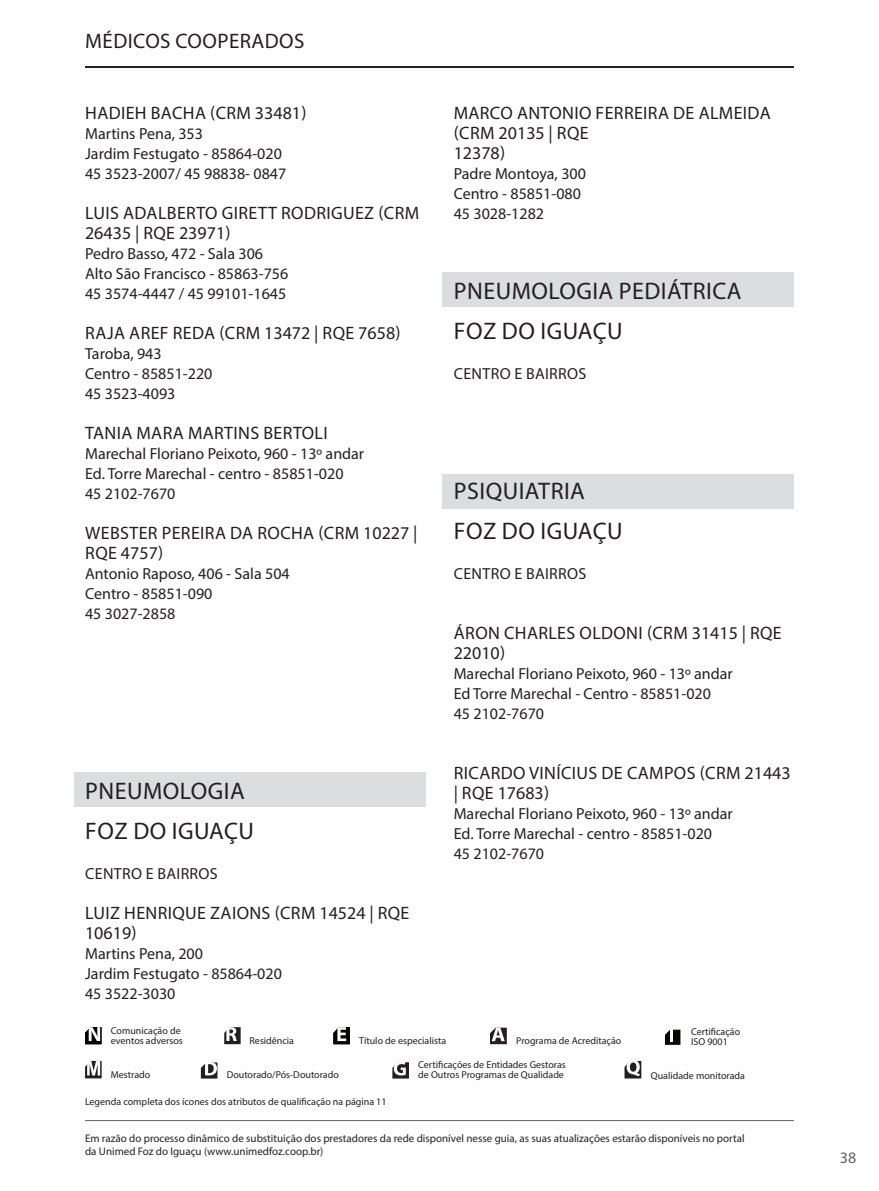
<style>
.page{position:relative;width:879px;height:1191px;background:#fff}
.page>*{position:absolute;margin:0;border:0;box-sizing:border-box;transform-origin:0 0}
.t1{font:24px/40px "Myriad Pro";letter-spacing:.02em;color:#231f20}
.t2{font:21px "Myriad Pro";letter-spacing:.02em;color:#231f20}
.t3{font:18px/20px "Myriad Pro";letter-spacing:.02em;color:#231f20}
.t4{font:16px/20px "Myriad Pro";color:#231f20}
.t5{font:16px "Myriad Pro";letter-spacing:.02em;color:#231f20}
.t6{font:16px "Myriad Pro";color:#636366}
.t7{font:11px/13.2px "Myriad Pro";color:#231f20}
.t8{font:10px/10px "Myriad Pro";color:#231f20}
</style>
<div class="page">
<div style="left:442px;top:475px;width:352px;height:34px;background:#dcdddf"></div>
<div style="left:74px;top:772px;width:351px;height:34px;background:#dcdddf"></div>
<div style="left:442px;top:272px;width:352px;height:34px;background:#dcdddf"></div>
<hr style="left:85px;top:66px;width:709px;height:2px;background:#231f20">
<hr style="left:85px;top:1120px;width:709px;height:1px;background:#636366">
<svg style="left:224px;top:1027px;width:17px;height:17px"></svg>
<svg style="left:333px;top:1027px;width:17px;height:17px"></svg>
<svg style="left:392px;top:1062px;width:17px;height:16px"></svg>
<svg style="left:201px;top:1062px;width:16px;height:16px"></svg>
<svg style="left:490px;top:1027px;width:17px;height:17px"></svg>
<svg style="left:624px;top:1061px;width:17px;height:17px"></svg>
<svg style="left:85px;top:1027px;width:16px;height:17px"></svg>
<svg style="left:665px;top:1029px;width:15px;height:15px"></svg>
<svg style="left:85px;top:1060px;width:17px;height:18px"></svg>
<h2 class="t2" style="left:85px;top:28px;width:221px">MÉDICOS COOPERADOS</h2>
<p class="t3" style="left:85px;top:102px;width:223px">HADIEH BACHA (CRM 33481)</p>
<p class="t4" style="left:85px;top:123px;width:203px">Martins Pena, 353<br>Jardim Festugato - 85864-020<br>45 3523-2007/ 45 98838- 0847</p>
<p class="t3" style="left:85px;top:202px;width:336px">LUIS ADALBERTO GIRETT RODRIGUEZ (CRM<br>26435 | RQE 23971)</p>
<p class="t4" style="left:85px;top:243px;width:205px">Pedro Basso, 472 - Sala 306<br>Alto São Francisco - 85863-756<br>45 3574-4447 / 45 99101-1645</p>
<p class="t3" style="left:85px;top:322px;width:317px">RAJA AREF REDA (CRM 13472 | RQE 7658)</p>
<p class="t4" style="left:85px;top:343px;width:129px">Taroba, 943<br>Centro - 85851-220<br>45 3523-4093</p>
<p class="t3" style="left:85px;top:422px;width:244px">TANIA MARA MARTINS BERTOLI</p>
<p class="t4" style="left:85px;top:443px;width:281px">Marechal Floriano Peixoto, 960 - 13º andar<br>Ed. Torre Marechal - centro - 85851-020<br>45 2102-7670</p>
<p class="t3" style="left:85px;top:522px;width:334px">WEBSTER PEREIRA DA ROCHA (CRM 10227 |<br>RQE 4757)</p>
<p class="t4" style="left:85px;top:563px;width:206px">Antonio Raposo, 406 - Sala 504<br>Centro - 85851-090<br>45 3027-2858</p>
<h1 class="t1" style="left:85px;top:770px;width:170px">PNEUMOLOGIA<br>FOZ DO IGUAÇU</h1>
<p class="t5" style="left:85px;top:863px;width:134px">CENTRO E BAIRROS</p>
<p class="t3" style="left:85px;top:902px;width:326px">LUIZ HENRIQUE ZAIONS (CRM 14524 | RQE<br>10619)</p>
<p class="t4" style="left:85px;top:943px;width:198px">Martins Pena, 200<br>Jardim Festugato - 85864-020<br>45 3522-3030</p>
<p class="t3" style="left:454px;top:102px;width:318px">MARCO ANTONIO FERREIRA DE ALMEIDA (CRM 20135 | RQE<br>12378)</p>
<p class="t4" style="left:454px;top:163px;width:134px">Padre Montoya, 300<br>Centro - 85851-080<br>45 3028-1282</p>
<h1 class="t1" style="left:454px;top:270px;width:289px">PNEUMOLOGIA PEDIÁTRICA<br>FOZ DO IGUAÇU</h1>
<p class="t5" style="left:454px;top:363px;width:134px">CENTRO E BAIRROS</p>
<h1 class="t1" style="left:454px;top:470px;width:170px">PSIQUIATRIA<br>FOZ DO IGUAÇU</h1>
<p class="t5" style="left:454px;top:563px;width:134px">CENTRO E BAIRROS</p>
<p class="t3" style="left:454px;top:622px;width:330px">ÁRON CHARLES OLDONI (CRM 31415 | RQE<br>22010)</p>
<p class="t4" style="left:454px;top:663px;width:281px">Marechal Floriano Peixoto, 960 - 13º andar<br>Ed Torre Marechal - Centro - 85851-020<br>45 2102-7670</p>
<p class="t3" style="left:454px;top:762px;width:338px">RICARDO VINÍCIUS DE CAMPOS (CRM 21443 | RQE 17683)</p>
<p class="t4" style="left:454px;top:803px;width:281px">Marechal Floriano Peixoto, 960 - 13º andar<br>Ed. Torre Marechal - centro - 85851-020<br>45 2102-7670</p>
<p class="t8" style="left:111px;top:1025px;width:73px">Comunicação de eventos adversos</p>
<p class="t8" style="left:691px;top:1026px;width:51px">Certificação<br>ISO 9001</p>
<p class="t8" style="left:111px;top:1069px;width:41px">Mestrado</p>
<p class="t8" style="left:249px;top:1035px;width:46px">Residência</p>
<p class="t8" style="left:359px;top:1035px;width:88px">Título de especialista</p>
<p class="t8" style="left:418px;top:1060px;width:149px">Certificações de Entidades Gestoras</p>
<p class="t8" style="left:227px;top:1069px;width:114px">Doutorado/Pós-Doutorado</p>
<p class="t8" style="left:418px;top:1070px;width:147px">de Outros Programas de Qualidade</p>
<p class="t8" style="left:516px;top:1035px;width:106px">Programa de Acreditação</p>
<p class="t8" style="left:651px;top:1070px;width:96px">Qualidade monitorada</p>
<p class="t8" style="left:85px;top:1096px;width:303px">Legenda completa dos ícones dos atributos de qualificação na página 11</p>
<p class="t7" style="left:85px;top:1131px;width:661px">Em razão do processo dinâmico de substituição dos prestadores da rede disponível nesse guia, as suas atualizações estarão disponíveis no portal da Unimed Foz do Iguaçu (www.unimedfoz.coop.br)</p>
<p class="t6" style="left:840px;top:1147px;width:18px">38</p>
</div>
